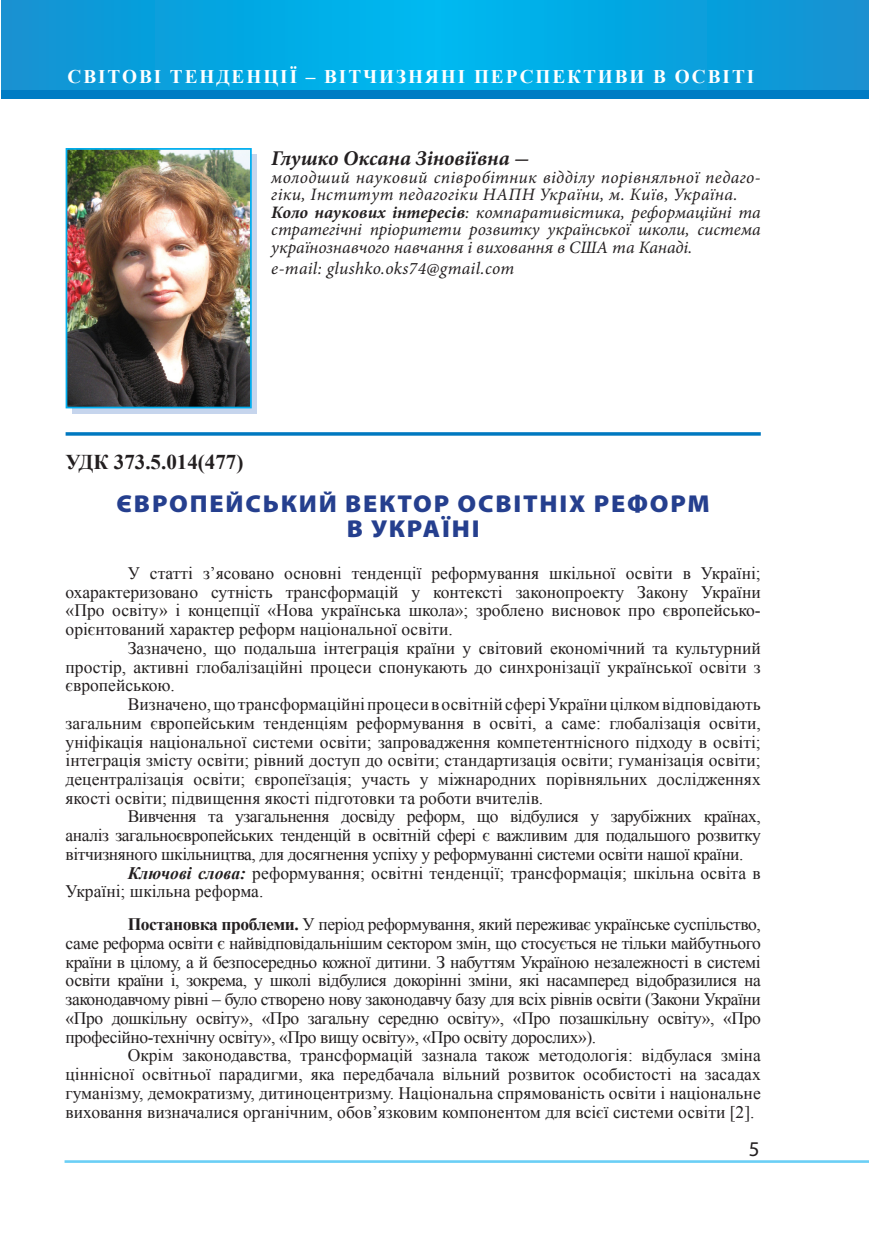
<style>
.page{position:relative;width:869px;height:1241px;background:#fff}
.page>*{position:absolute;margin:0;border:0;box-sizing:border-box;transform-origin:0 0}
.t1{font:900 24.5px/24.5px "Myriad Pro";letter-spacing:.07em;color:#253f8e;text-align:center;scale:1.05 1}
.t2{font:italic 700 21px "Minion Pro";letter-spacing:-.005em;color:#231f20}
.t3{font:700 21px "Times New Roman";color:#231f20}
.t4{font:21px "Myriad Pro";color:#231f20}
.t5{font:700 19.25px "Times New Roman";letter-spacing:.1em;color:#fff}
.t6{font:17.5px/18.7px "Times New Roman";letter-spacing:-.015em;color:#231f20;text-align:justify}
.t7{font:italic 17.5px/17.5px "Minion Pro";letter-spacing:.005em;color:#231f20}
.s1{font-weight:700}
.s2{font-weight:700;font-style:italic}
</style>
<div class="page">
<hr style="left:64px;top:1159px;width:804px;height:3px;background:#6bcff6">
<hr style="left:66px;top:432px;width:694px;height:3px;background:#0078c0">
<div style="left:72px;top:154px;width:184px;height:259px;background:#c6d5ed"></div>
<img style="left:69px;top:151px;width:180px;height:254px">
<div style="left:66px;top:148px;width:186px;height:260px;border:2px solid #00aeef"></div>
<svg style="left:1px;top:0;width:867px;height:90px;background:#06a4e0"></svg>
<div style="left:1px;top:90px;width:867px;height:8px;background:#007cc4"></div>
<p class="t5" style="left:67px;top:64px;width:688px">СВІТОВІ ТЕНДЕНЦІЇ – ВІТЧИЗНЯНІ ПЕРСПЕКТИВИ В ОСВІТІ</p>
<p class="t2" style="left:271px;top:143px;width:259px">Глушко Оксана Зіновіївна -</p>
<p class="t7" style="left:271px;top:168px;width:491px">молодший науковий співробітник відділу порівняльної педаго&shy;гіки, Інститут педагогіки НАПН України, м. Київ, Україна.<br><span class="s1">Коло наукових інтересів</span>: компаративістика, реформаційні та стратегічні пріоритети розвитку української школи, система українознавчого навчання і виховання в США та Канаді.</p>
<p class="t7" style="left:271px;top:260px;width:244px">e-mail: glushko.oks74@gmail.com</p>
<p class="t3" style="left:66px;top:447px;width:179px">УДК 373.5.014(477)</p>
<h1 class="t1" style="left:117px;top:491px;width:566px">ЄВРОПЕЙСЬКИЙ ВЕКТОР ОСВІТНІХ РЕФОРМ<br>В УКРАЇНІ</h1>
<p class="t6" style="left:66px;top:563px;width:696px;text-indent:62px">У статті з’ясовано основні тенденції реформування шкільної освіти в Україні; охарактеризовано сутність трансформацій у контексті законопроекту Закону України «Про освіту» і концепції «Нова українська школа»; зроблено висновок про європейсько&shy;орієнтований характер реформ національної освіти.</p>
<p class="t6" style="left:66px;top:638px;width:696px;text-indent:62px">Зазначено, що подальша інтеграція країни у світовий економічний та культурний простір, активні глобалізаційні процеси спонукають до синхронізації української освіти з європейською.</p>
<p class="t6" style="left:66px;top:694px;width:696px;text-indent:62px">Визначено, що трансформаційні процеси в освітній сфері України цілком відповідають загальним європейським тенденціям реформування в освіті, а саме: глобалізація освіти, уніфікація національної системи освіти; запровадження компетентнісного підходу в освіті; інтеграція змісту освіти; рівний доступ до освіти; стандартизація освіти; гуманізація освіти; децентралізація освіти; європеїзація; участь у міжнародних порівняльних дослідженнях якості освіти; підвищення якості підготовки та роботи вчителів.</p>
<p class="t6" style="left:128px;top:806px;width:634px">Вивчення та узагальнення досвіду реформ, що відбулися у зарубіжних країнах,</p>
<p class="t6" style="left:66px;top:825px;width:696px">аналіз загальноєвропейських тенденцій в освітній сфері є важливим для подальшого розвитку</p>
<p class="t6" style="left:66px;top:844px;width:679px">вітчизняного шкільництва, для досягнення успіху у реформуванні системи освіти нашої країни.</p>
<p class="t6" style="left:128px;top:863px;width:634px"><span class="s2">Ключові слова:</span> реформування; освітні тенденції; трансформація; шкільна освіта в</p>
<p class="t6" style="left:66px;top:881px;width:199px">Україні; шкільна реформа.</p>
<p class="t6" style="left:66px;top:914px;width:696px;text-indent:62px"><span class="s1">Постановка проблеми.</span> У період реформування, який переживає українське суспільство, саме реформа освіти є найвідповідальнішим сектором змін, що стосується не тільки майбутнього країни в цілому, а й безпосередньо кожної дитини. З набуттям Україною незалежності в системі освіти країни і, зокрема, у школі відбулися докорінні зміни, які насамперед відобразилися на законодавчому рівні – було створено нову законодавчу базу для всіх рівнів освіти (Закони України «Про дошкільну освіту», «Про загальну середню освіту», «Про позашкільну освіту», «Про професійно-технічну освіту», «Про вищу освіту», «Про освіту дорослих»).</p>
<p class="t6" style="left:66px;top:1045px;width:696px;text-indent:62px">Окрім законодавства, трансформацій зазнала також методологія: відбулася зміна ціннісної освітньої парадигми, яка передбачала вільний розвиток особистості на засадах гуманізму, демократизму, дитиноцентризму. Національна спрямованість освіти і національне виховання визначалися органічним, обов’язковим компонентом для всієї системи освіти [2].</p>
<p class="t4" style="left:748px;top:1135px;width:12px">5</p>
</div>
